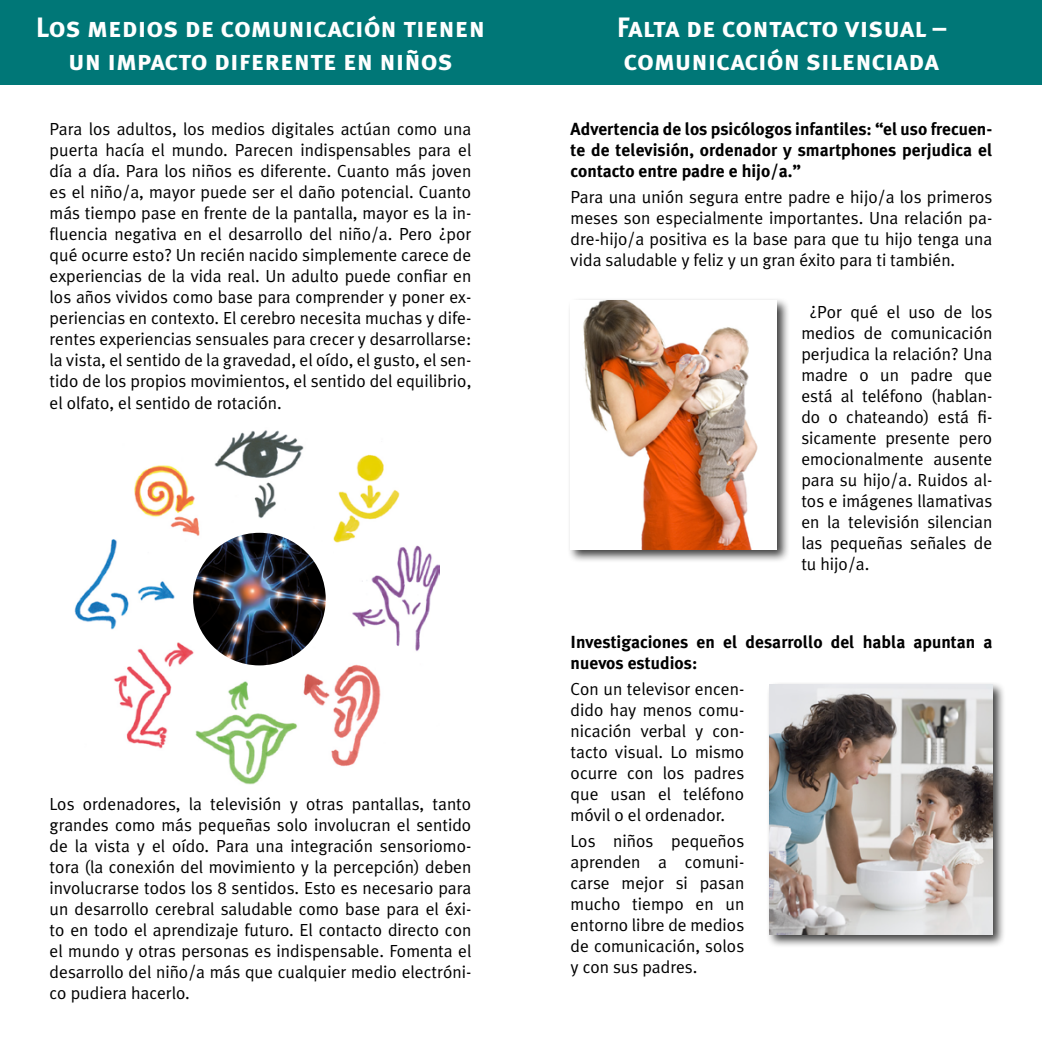
<style>
.page{position:relative;width:1042px;height:1042px;background:#fff}
.page>*{position:absolute;margin:0;border:0;box-sizing:border-box;transform-origin:0 0}
.t1{font:28px/33.6px "Meta Plus Bold Caps";color:#fff;text-align:center}
.t2{font:17.5px/21px "Meta Plus Normal";color:#000;text-align:justify}
.t3{font:700 17.5px/21px "Meta Plus";color:#000;text-align:justify}
</style>
<div class="page">
<div style="left:0;top:0;width:521px;height:84px;background:#077"></div>
<img style="left:74px;top:430px;width:365px;height:355px">
<img style="left:193px;top:533px;width:133px;height:132px;border-radius:66px">
<div style="left:521px;top:0;width:521px;height:84px;background:#077"></div>
<div style="left:568px;top:297px;width:222px;height:266px;background:#000;opacity:.75"></div>
<img style="left:570px;top:300px;width:206px;height:249px">
<div style="left:766px;top:682px;width:240px;height:266px;background:#000;opacity:.75"></div>
<img style="left:769px;top:685px;width:223px;height:249px">
<p class="t1" style="left:36px;top:10px;width:450px">Los medios de comunicación tienen un impacto diferente en niños</p>
<p class="t1" style="left:617px;top:10px;width:331px;text-align:left">Falta de contacto visual – comunicación silenciada</p>
<p class="t2" style="left:50px;top:119px;width:423px">Para los adultos, los medios digitales actúan como una puerta hacía el mundo. Parecen indispensables para el día a día. Para los niños es diferente. Cuanto más joven es el niño/a, mayor puede ser el daño potencial. Cuanto más tiempo pase en frente de la pantalla, mayor es la in&shy;fluencia negativa en el desarrollo del niño/a. Pero ¿por qué ocurre esto? Un recién nacido simplemente carece de experiencias de la vida real. Un adulto puede confiar en los años vividos como base para comprender y poner ex&shy;periencias en contexto. El cerebro necesita muchas y dife&shy;rentes experiencias sensuales para crecer y desarrollarse: la vista, el sentido de la gravedad, el oído, el gusto, el sen&shy;tido de los propios movimientos, el sentido del equilibrio, el olfato, el sentido de rotación.</p>
<p class="t2" style="left:50px;top:793px;width:423px">Los ordenadores, la televisión y otras pantallas, tanto grandes como más pequeñas solo involucran el sentido de la vista y el oído. Para una integración sensoriomo&shy;tora (la conexión del movimiento y la percepción) deben involucrarse todos los 8 sentidos. Esto es necesario para un desarrollo cerebral saludable como base para el éxi&shy;to en todo el aprendizaje futuro. El contacto directo con el mundo y otras personas es indispensable. Fomenta el desarrollo del niño/a más que cualquier medio electróni&shy;co pudiera hacerlo.</p>
<p class="t3" style="left:570px;top:118px;width:423px">Advertencia de los psicólogos infantiles: “el uso frecuen&shy;te de televisión, ordenador y smartphones perjudica el contacto entre padre e hijo/a.”</p>
<p class="t2" style="left:570px;top:186px;width:423px">Para una unión segura entre padre e hijo/a los primeros meses son especialmente importantes. Una relación pa&shy;dre-hijo/a positiva es la base para que tu hijo tenga una vida saludable y feliz y un gran éxito para ti también.</p>
<p class="t2" style="left:801px;top:301px;width:192px;text-indent:8px">¿Por qué el uso de los medios de comunicación perjudica la relación? Una madre o un padre que está al teléfono (hablan&shy;do o chateando) está fi&shy;sicamente presente pero emocionalmente ausente para su hijo/a. Ruidos al&shy;tos e imágenes llamativas en la televisión silencian las pequeñas señales de tu hijo/a.</p>
<p class="t3" style="left:570px;top:631px;width:423px">Investigaciones en el desarrollo del habla apuntan a nuevos estudios:</p>
<p class="t2" style="left:570px;top:678px;width:175px">Con un televisor encen&shy;dido hay menos comu&shy;nicación verbal y con&shy;tacto visual. Lo mismo ocurre con los padres que usan el teléfono móvil o el ordenador.</p>
<p class="t2" style="left:570px;top:830px;width:175px">Los niños pequeños aprenden a comuni&shy;carse mejor si pasan mucho tiempo en un entorno libre de medios de comunicación, solos y con sus padres.</p>
</div>
